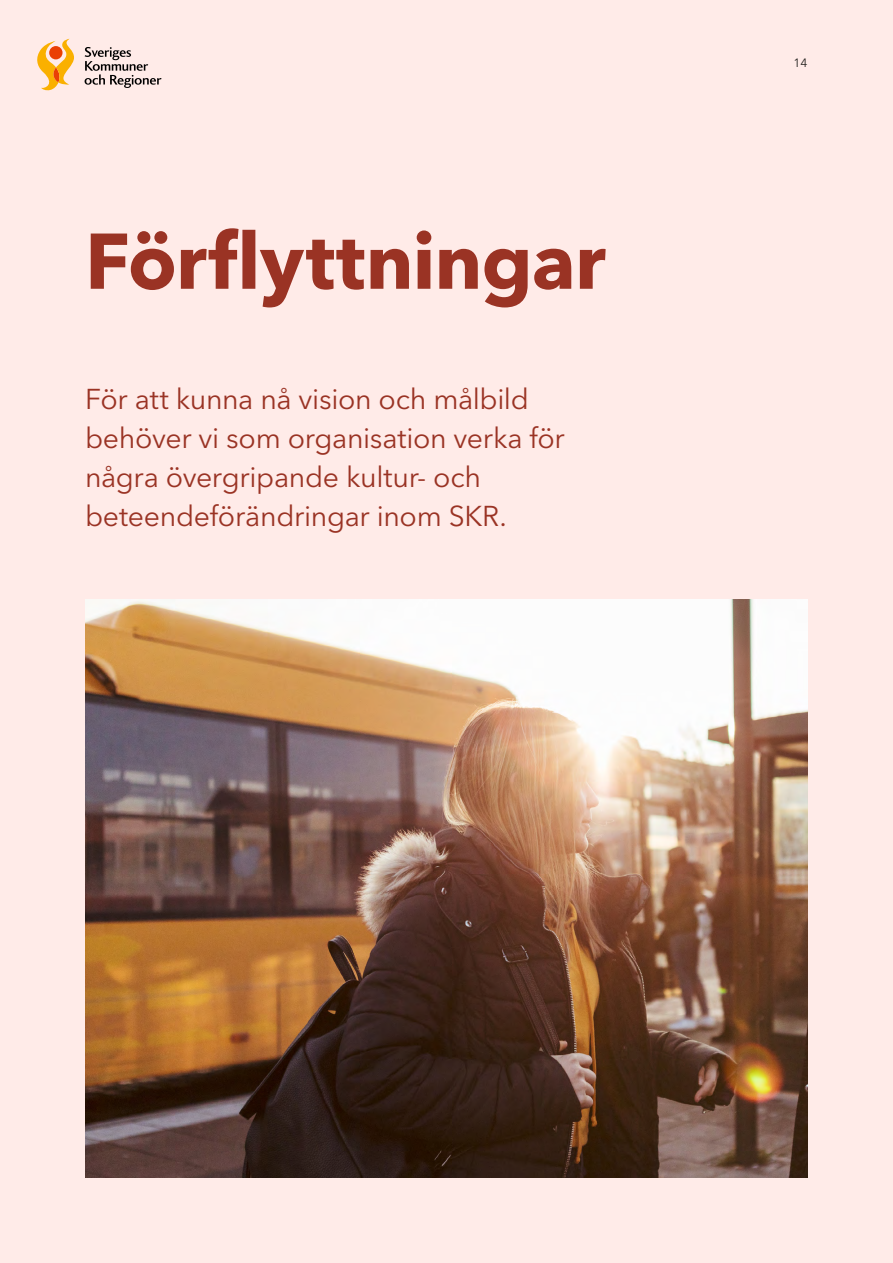
<style>
.page{position:relative;width:893px;height:1263px;background:#ffebe8}
.page>*{position:absolute;margin:0;border:0;box-sizing:border-box;transform-origin:0 0}
.t1{font:700 78px "Avenir Next LT Pro";letter-spacing:-.015em;color:#9a3324}
.t2{font:28.5px/39px "Avenir Next LT Pro";letter-spacing:-.01em;color:#9a3324}
.Punktlista{font:12px "Avenir Next LT Pro";color:#262421}
</style>
<div class="page">
<svg style="left:37px;top:39px;width:37px;height:51px"></svg>
<svg style="left:85px;top:47px;width:77px;height:41px"></svg>
<img style="left:85px;top:600px;width:723px;height:578px">
<p class="t1" style="left:85px;top:214px;width:522px">Förflyttningar</p>
<p class="t2" style="left:85px;top:380px;width:481px">För att kunna nå vision och målbild behöver vi som organisation verka för några övergripande kultur- och beteendeförändringar inom SKR.</p>
<p class="Punktlista" style="left:793px;top:56px;width:15px">14</p>
</div>
